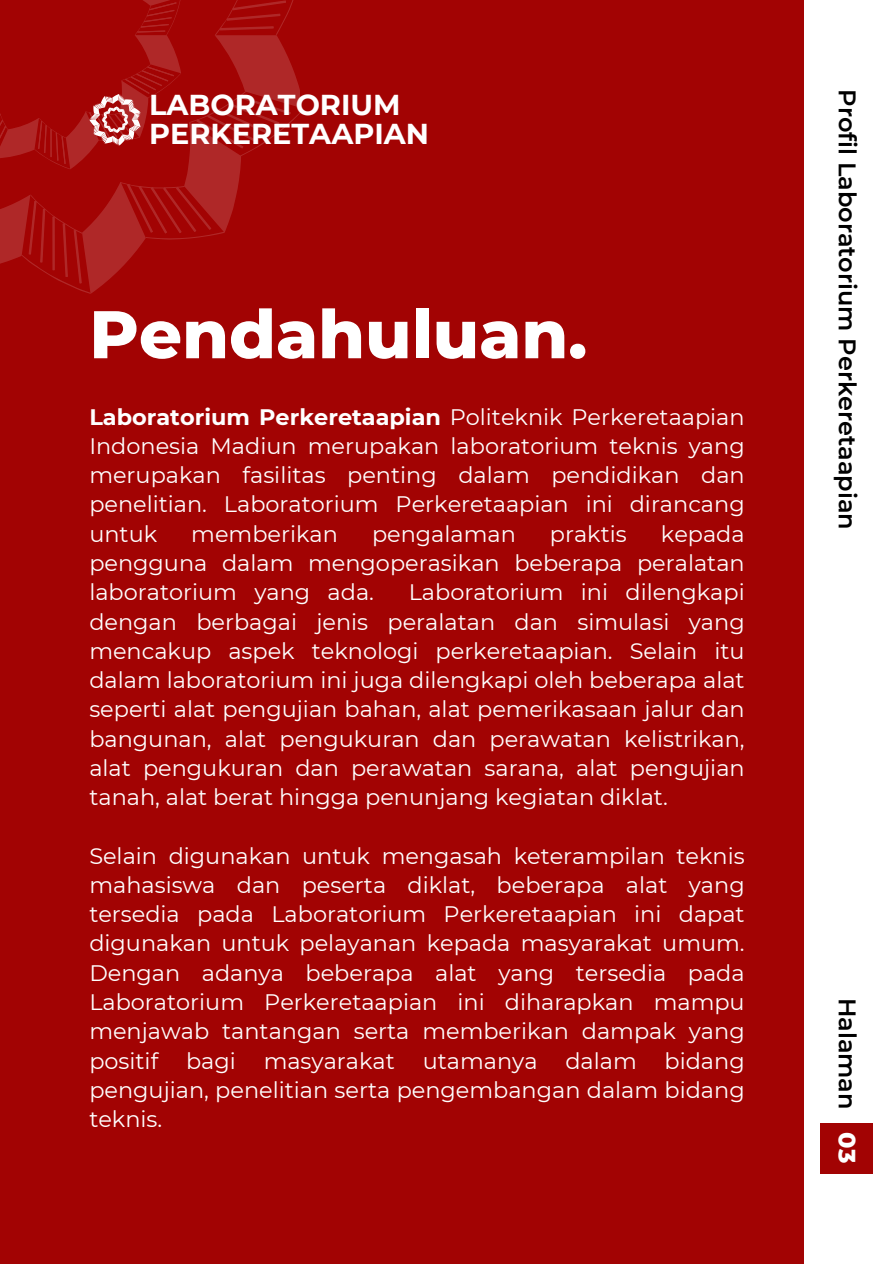
<style>
.page{position:relative;width:894px;height:1264px;background:#fff}
.page>*{position:absolute;margin:0;border:0;box-sizing:border-box;transform-origin:0 0}
.t1{font:800 67.2px "Montserrat";color:#fff}
.t2{font:700 28.65px/29.2px "Montserrat";color:#fff}
.t3{font:600 24px "Montserrat";color:#000}
.t4{font:800 24px "Montserrat";color:#fff}
.t5{font:22.35px/29.2px "Montserrat";color:#fff;text-align:justify}
.s1{font-weight:700}
</style>
<div class="page">
<div style="left:0;top:0;width:893px;height:1263px;background:#a20303"></div>
<div style="left:804px;top:0;width:89px;height:1263px;background:#fff"></div>
<div style="left:820px;top:1123px;width:53px;height:51px;background:#a20303"></div>
<svg style="left:0;top:0;width:299px;height:294px"></svg>
<p class="t2" style="left:149px;top:90px;width:281px">LABORATORIUM<br>PERKERETAAPIAN</p>
<p class="t1" style="left:89px;top:293px;width:499px">Pendahuluan.</p>
<p class="t5" style="left:89px;top:402px;width:656px"><span class="s1">Laboratorium Perkeretaapian</span> Politeknik Perkeretaapian Indonesia Madiun merupakan laboratorium teknis yang merupakan fasilitas penting dalam pendidikan dan penelitian. Laboratorium Perkeretaapian ini dirancang untuk</p>
<p class="t5" style="left:89px;top:519px;width:656px;text-indent:571px">kepada pengguna dalam mengoperasikan beberapa peralatan laboratorium yang ada.</p>
<p class="t5" style="left:191px;top:519px;width:148px">memberikan</p>
<p class="t5" style="left:372px;top:519px;width:145px">pengalaman</p>
<p class="t5" style="left:549px;top:519px;width:78px">praktis</p>
<p class="t5" style="left:89px;top:577px;width:656px;text-indent:319px">Laboratorium ini dilengkapi dengan berbagai jenis peralatan dan simulasi yang mencakup aspek teknologi perkeretaapian. Selain itu dalam laboratorium ini juga dilengkapi oleh beberapa alat seperti alat pengujian bahan, alat pemerikasaan jalur dan bangunan, alat pengukuran dan perawatan kelistrikan, alat pengukuran dan perawatan sarana, alat pengujian tanah, alat berat hingga penunjang kegiatan diklat.</p>
<p class="t5" style="left:89px;top:841px;width:656px">Selain digunakan untuk mengasah keterampilan teknis mahasiswa dan peserta diklat, beberapa alat yang tersedia pada Laboratorium Perkeretaapian ini dapat digunakan untuk pelayanan kepada masyarakat umum.<br>Dengan adanya beberapa alat yang tersedia pada Laboratorium Perkeretaapian ini diharapkan mampu menjawab tantangan serta memberikan dampak yang positif bagi masyarakat utamanya dalam bidang pengujian, penelitian serta pengembangan dalam bidang teknis.</p>
<p class="t3" style="left:862px;top:89px;width:442px;rotate:90deg">Profil Laboratorium Perkeretaapian</p>
<h2 class="t3" style="left:862px;top:997px;width:113px;rotate:90deg">Halaman</h2>
<h1 class="t4" style="left:862px;top:1132px;width:32px;rotate:90deg">03</h1>
</div>
